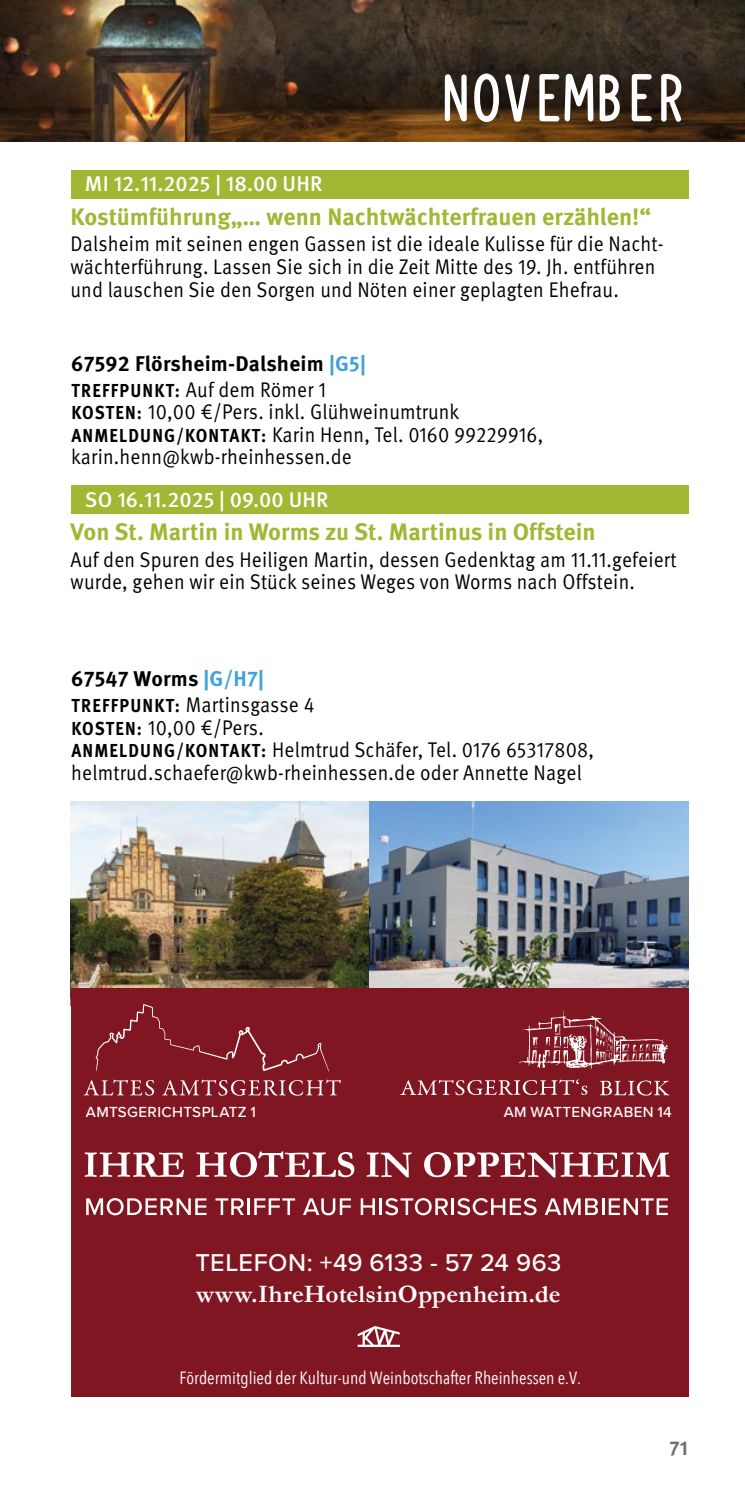
<style>
.page{position:relative;width:745px;height:1489px;background:#fff}
.page>*{position:absolute;margin:0;border:0;box-sizing:border-box;transform-origin:0 0}
.t1{font:700 75px "Typewriter Condensed";letter-spacing:-.04em;color:#fff}
.t2{font:700 25.25px "Garamond";letter-spacing:.005em;color:#fff}
.t3{font:500 25.25px "Proxima Nova";letter-spacing:.02em;color:#fff}
.t4{font:700 23.75px "Meta Pro";color:#a2b734}
.t5{font:21.25px/22.5px "Meta Pro";letter-spacing:.01em;color:#000;scale:.9 1}
.t6{font:21.25px/22.5px "Meta Pro Norm";letter-spacing:.01em;color:#000;scale:.9 1}
.t7{font:700 21.25px "Meta Pro";letter-spacing:.01em;color:#000}
.t8{font:500 21.25px "Meta Pro";color:#fff}
.t9{font:700 20px "Meta Pro";color:#706f6f}
.t10{font:17.75px "Avenir Next Condensed";color:#fff}
.t11{font:500 15.25px "Proxima Nova";letter-spacing:.025em;color:#fff}
.s1{color:#3ea3dc}
.s2{font-family:"Meta Pro";font-weight:700;font-size:18.75px}
</style>
<div class="page">
<img style="left:0;top:0;width:744px;height:142px">
<div style="left:71px;top:170px;width:617px;height:28px;background:#a2b734"></div>
<div style="left:71px;top:485px;width:617px;height:29px;background:#a2b734"></div>
<img style="left:71px;top:801px;width:298px;height:187px">
<img style="left:369px;top:801px;width:318px;height:187px">
<div style="left:71px;top:988px;width:616px;height:408px;background:#811623"></div>
<svg style="left:357px;top:1326px;width:42px;height:20px"></svg>
<svg style="left:84px;top:1079px;width:70px;height:16px"></svg>
<svg style="left:162px;top:1079px;width:179px;height:16px"></svg>
<svg style="left:95px;top:1004px;width:234px;height:67px"></svg>
<svg style="left:400px;top:1079px;width:187px;height:16px"></svg>
<svg style="left:599px;top:1080px;width:70px;height:15px"></svg>
<svg style="left:518px;top:1010px;width:149px;height:59px"></svg>
<svg style="left:86px;top:1198px;width:120px;height:17px"></svg>
<svg style="left:215px;top:1198px;width:28px;height:16px"></svg>
<hr style="left:247px;top:1198px;width:3px;height:16px;background:#fff">
<svg style="left:254px;top:1198px;width:41px;height:16px"></svg>
<svg style="left:303px;top:1198px;width:48px;height:17px"></svg>
<svg style="left:360px;top:1198px;width:176px;height:17px"></svg>
<svg style="left:545px;top:1198px;width:52px;height:16px"></svg>
<hr style="left:601px;top:1198px;width:3px;height:16px;background:#fff">
<svg style="left:608px;top:1198px;width:59px;height:16px"></svg>
<svg style="left:85px;top:1152px;width:99px;height:24px"></svg>
<svg style="left:196px;top:1151px;width:158px;height:26px"></svg>
<svg style="left:366px;top:1152px;width:45px;height:25px"></svg>
<svg style="left:424px;top:1152px;width:245px;height:25px"></svg>
<h1 class="t1" style="left:438px;top:44px;width:251px">NOVEMBER</h1>
<p class="t8" style="left:85px;top:167px;width:239px">MI 12.11.2025 | 18.00 UHR</p>
<p class="t4" style="left:71px;top:198px;width:581px">Kostümführung„… wenn Nachtwächterfrauen erzählen!“</p>
<p class="t5" style="left:71px;top:231px;width:659px">Dalsheim mit seinen engen Gassen ist die ideale Kulisse für die Nacht&shy;wächterführung. Lassen Sie sich in die Zeit Mitte des 19. Jh. entführen und lauschen Sie den Sorgen und Nöten einer geplagten Ehefrau.</p>
<p class="t7" style="left:71px;top:347px;width:296px">67592 Flörsheim-Dalsheim <span class="s1">|G5|</span></p>
<p class="t6" style="left:71px;top:377px;width:525px"><span class="s2">TREFFPUNKT:</span> Auf dem Römer 1<br><span class="s2">KOSTEN:</span> 10,00 €/Pers. inkl. Glühweinumtrunk <span class="s2">ANMELDUNG/KONTAKT:</span> Karin Henn, Tel. 0160 99229916, karin.henn@kwb-rheinhessen.de</p>
<p class="t8" style="left:85px;top:483px;width:245px">SO 16.11.2025 | 09.00 UHR</p>
<p class="t4" style="left:71px;top:513px;width:526px">Von St. Martin in Worms zu St. Martinus in Offstein</p>
<p class="t5" style="left:71px;top:547px;width:674px">Auf den Spuren des Heiligen Martin, dessen Gedenktag am 11.11.gefeiert wurde, gehen wir ein Stück seines Weges von Worms nach Offstein.</p>
<p class="t7" style="left:71px;top:662px;width:194px">67547 Worms <span class="s1">|G/H7|</span></p>
<p class="t6" style="left:71px;top:692px;width:582px"><span class="s2">TREFFPUNKT:</span> Martinsgasse 4<br><span class="s2">KOSTEN:</span> 10,00 €/Pers.<br><span class="s2">ANMELDUNG/KONTAKT:</span> Helmtrud Schäfer, Tel. 0176 65317808, helmtrud.schaefer@kwb-rheinhessen.de oder Annette Nagel</p>
<p class="t11" style="left:86px;top:1100px;width:172px">AMTSGERICHTSPLATZ 1</p>
<p class="t11" style="left:503px;top:1100px;width:169px">AM WATTENGRABEN 14</p>
<p class="t3" style="left:195px;top:1244px;width:367px">TELEFON: +49 6133 - 57 24 963</p>
<p class="t2" style="left:196px;top:1278px;width:366px">www.IhreHotelsinOppenheim.de</p>
<p class="t10" style="left:179px;top:1362px;width:403px">Fördermitglied der Kultur-und Weinbotschafter Rheinhessen e.V.</p>
<p class="t9" style="left:669px;top:1431px;width:20px">71</p>
</div>
